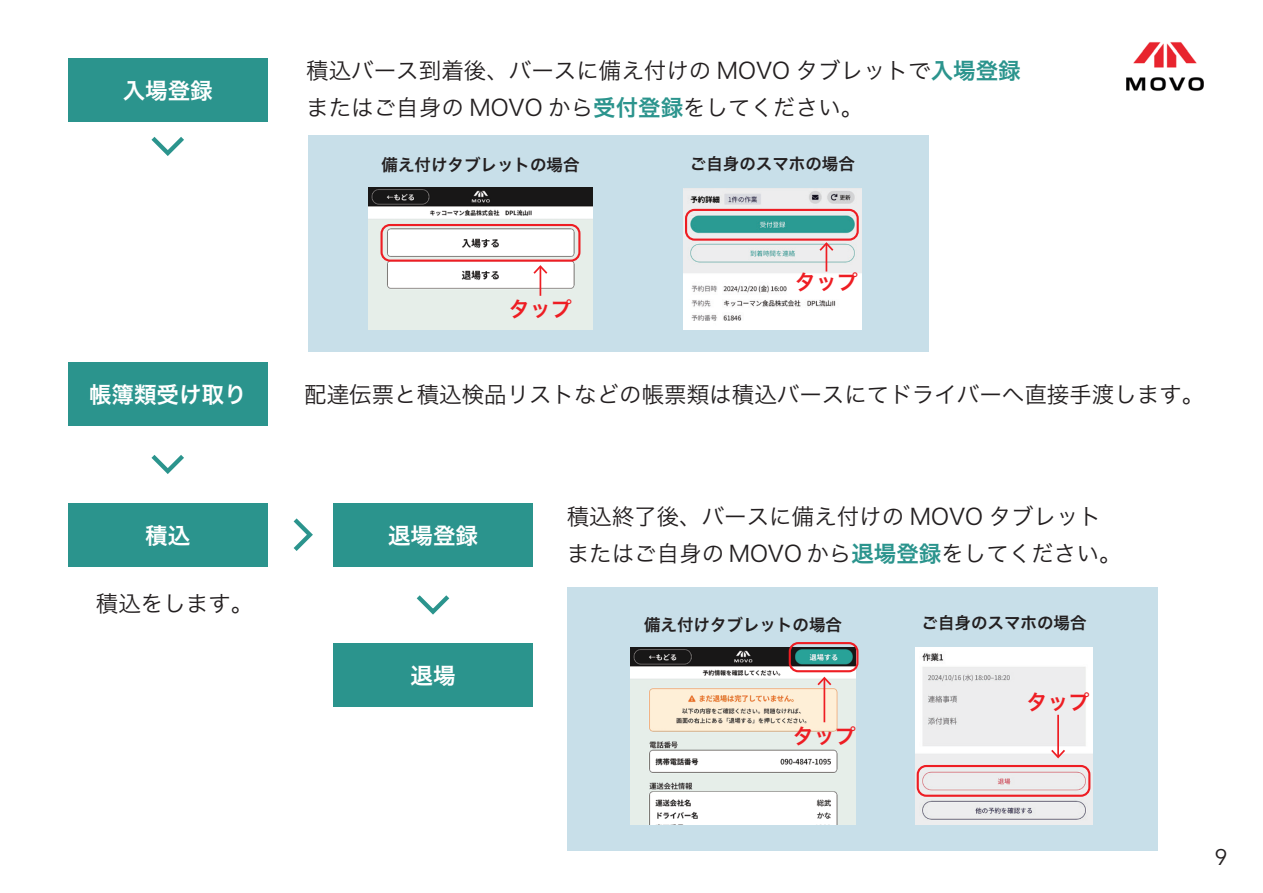
<style>
.page{position:relative;width:1263px;height:893px;background:#fff}
.page>*{position:absolute;margin:0;border:0;box-sizing:border-box;transform-origin:0 0}
.t1{font:22.5px/37.5px "Hira Kaku Pro W3";color:#231f20}
.t2{font:22.5px "Hira Kaku Pro W6";color:#fff}
.t3{font:22.5px "Avenir";color:#231f20}
.t4{font:21px "Hiragino Sans W6";color:#ee1d23}
.t5{font:16.5px "Hira Kaku Pro W6";color:#231f20}
.s1{font-family:"Hira Kaku Pro W6";color:#2b948d}
</style>
<div class="page">
<img style="left:1126px;top:42px;width:78px;height:49px">
<div style="left:68px;top:58px;width:200px;height:63px;background:#2b948d"></div>
<svg style="left:151px;top:137px;width:33px;height:19px"></svg>
<div style="left:567px;top:587px;width:591px;height:264px;background:#c8dfe9"></div>
<img style="left:631px;top:647px;width:224px;height:178px">
<div style="left:789px;top:642px;width:69px;height:30px;border:2px solid #ee1d23;border-radius:9px"></div>
<hr style="left:823px;top:678px;width:2px;height:44px;background:#ee1d23">
<svg style="left:817px;top:677px;width:14px;height:8px"></svg>
<img style="left:915px;top:647px;width:178px;height:178px">
<div style="left:917px;top:765px;width:173px;height:32px;border:2px solid #ee1d23;border-radius:9px"></div>
<hr style="left:1057px;top:715px;width:2px;height:42px;background:#ee1d23">
<svg style="left:1051px;top:750px;width:14px;height:8px"></svg>
<div style="left:68px;top:503px;width:200px;height:64px;background:#2b948d"></div>
<svg style="left:151px;top:455px;width:33px;height:19px"></svg>
<div style="left:68px;top:362px;width:200px;height:64px;background:#2b948d"></div>
<svg style="left:293px;top:518px;width:20px;height:33px"></svg>
<div style="left:333px;top:503px;width:200px;height:64px;background:#2b948d"></div>
<svg style="left:416px;top:595px;width:34px;height:20px"></svg>
<div style="left:333px;top:643px;width:200px;height:64px;background:#2b948d"></div>
<div style="left:308px;top:135px;width:621px;height:217px;background:#c8dfe9"></div>
<img style="left:368px;top:188px;width:225px;height:142px">
<div style="left:380px;top:224px;width:200px;height:38px;border:2px solid #ee1d23;border-radius:9px"></div>
<svg style="left:533px;top:265px;width:14px;height:31px"></svg>
<img style="left:683px;top:188px;width:178px;height:142px">
<div style="left:685px;top:209px;width:174px;height:32px;border:2px solid #ee1d23;border-radius:9px"></div>
<hr style="left:825px;top:244px;width:2px;height:28px;background:#ee1d23">
<svg style="left:819px;top:242px;width:14px;height:9px"></svg>
<p class="t2" style="left:123px;top:70px;width:92px">入場登録</p>
<p class="t2" style="left:89px;top:374px;width:159px">帳簿類受け取り</p>
<p class="t2" style="left:145px;top:515px;width:46px">積込</p>
<p class="t1" style="left:96px;top:583px;width:159px">積込をします。</p>
<p class="t1" style="left:306px;top:50px;width:716px">積込バース到着後、バースに備え付けの MOVO タブレットで<span class="s1">入場登録</span>またはご自身の MOVO から<span class="s1">受付登録</span>をしてください。</p>
<p class="t5" style="left:382px;top:150px;width:199px">備え付けタブレットの場合</p>
<p class="t4" style="left:509px;top:290px;width:64px">タップ</p>
<p class="t5" style="left:690px;top:149px;width:166px">ご自身のスマホの場合</p>
<p class="t4" style="left:795px;top:263px;width:64px">タップ</p>
<p class="t1" style="left:304px;top:374px;width:901px">配達伝票と積込検品リストなどの帳票類は積込バースにてドライバーへ直接手渡します。</p>
<p class="t2" style="left:388px;top:515px;width:91px">退場登録</p>
<p class="t2" style="left:410px;top:655px;width:46px">退場</p>
<p class="t1" style="left:567px;top:496px;width:556px">積込終了後、バースに備え付けの MOVO タブレットまたはご自身の MOVO から<span class="s1">退場登録</span>をしてください。</p>
<p class="t5" style="left:644px;top:610px;width:199px">備え付けタブレットの場合</p>
<p class="t4" style="left:793px;top:717px;width:64px">タップ</p>
<p class="t5" style="left:921px;top:608px;width:166px">ご自身のスマホの場合</p>
<p class="t4" style="left:1027px;top:683px;width:64px">タップ</p>
<p class="t3" style="left:1215px;top:844px;width:14px">9</p>
</div>
